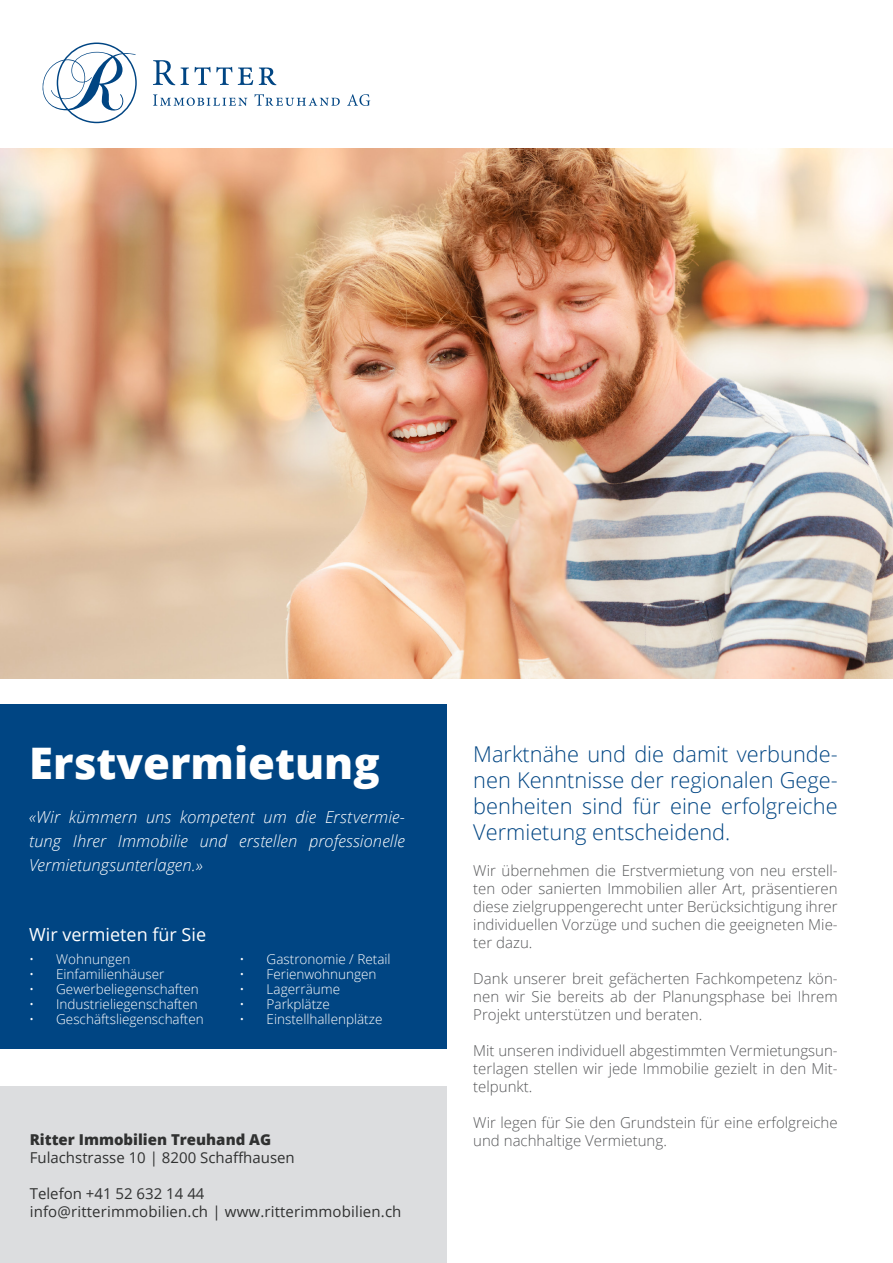
<style>
.page{position:relative;width:893px;height:1263px;background:#fff}
.page>*{position:absolute;margin:0;border:0;box-sizing:border-box;transform-origin:0 0}
.t1{font:800 43.5px "Open Sans";color:#fff}
.Einleitung{font:300 21.75px/26.1px "Open Sans";color:#004583;text-align:justify}
.Überschrift_Dienstle{font:18px "Open Sans";color:#fff}
.Zitat{font:italic 300 16.5px/24px "Open Sans";letter-spacing:.005em;color:#fff;text-align:justify}
.Text{font:300 15px/18px "Open Sans";color:#57585a;text-align:justify}
.t2{font:15px/18px "Open Sans";letter-spacing:.005em;color:#303131}
.t3{font:800 15px "Open Sans";color:#303131}
.t4{font:300 13.5px "Open Sans";color:#fff}
</style>
<div class="page">
<div style="left:0;top:704px;width:447px;height:344px;background:#004583"></div>
<svg style="left:153px;top:94px;width:94px;height:12px"></svg>
<svg style="left:255px;top:94px;width:85px;height:12px"></svg>
<svg style="left:347px;top:94px;width:23px;height:12px"></svg>
<svg style="left:153px;top:60px;width:22px;height:25px"></svg>
<svg style="left:181px;top:67px;width:51px;height:18px"></svg>
<svg style="left:238px;top:68px;width:15px;height:17px"></svg>
<svg style="left:259px;top:68px;width:17px;height:17px"></svg>
<svg style="left:42px;top:43px;width:95px;height:80px"></svg>
<div style="left:0;top:1086px;width:446px;height:177px;background:#dcdddf"></div>
<img style="left:0;top:149px;width:893px;height:529px">
<p class="t1" style="left:29px;top:730px;width:352px">Erstvermietung</p>
<p class="Zitat" style="left:29px;top:804px;width:377px">«Wir kümmern uns kompetent um die Erstvermie&shy;tung Ihrer Immobilie und erstellen professionelle Vermietungsunterlagen.»</p>
<p class="Überschrift_Dienstle" style="left:29px;top:922px;width:178px">Wir vermieten für Sie</p>
<p class="t4" style="left:29px;top:950px;width:103px">• Wohnungen</p>
<p class="t4" style="left:29px;top:965px;width:137px">• Einfamilienhäuser</p>
<p class="t4" style="left:29px;top:980px;width:171px">• Gewerbeliegenschaften</p>
<p class="t4" style="left:29px;top:995px;width:170px">• Industrieliegenschaften</p>
<p class="t4" style="left:29px;top:1010px;width:176px">• Geschäftsliegenschaften</p>
<p class="t4" style="left:240px;top:950px;width:152px">• Gastronomie / Retail</p>
<p class="t4" style="left:240px;top:965px;width:138px">• Ferienwohnungen</p>
<p class="t4" style="left:240px;top:980px;width:102px">• Lagerräume</p>
<p class="t4" style="left:240px;top:995px;width:92px">• Parkplätze</p>
<p class="t4" style="left:240px;top:1010px;width:144px">• Einstellhallenplätze</p>
<p class="t3" style="left:30px;top:1128px;width:243px">Ritter Immobilien Treuhand AG</p>
<p class="t2" style="left:30px;top:1148px;width:267px">Fulachstrasse 10 | 8200 Schaffhausen</p>
<p class="t2" style="left:30px;top:1184px;width:373px">Telefon +41 52 632 14 44<br>info@ritterimmobilien.ch | www.ritterimmobilien.ch</p>
<p class="Einleitung" style="left:473px;top:740px;width:366px">Marktnähe und die damit verbunde&shy;nen Kenntnisse der regionalen Gege&shy;benheiten sind für eine erfolgreiche Vermietung entscheidend.</p>
<p class="Text" style="left:473px;top:861px;width:366px">Wir übernehmen die Erstvermietung von neu erstell&shy;ten oder sanierten Immobilien aller Art, präsentieren diese zielgruppengerecht unter Berücksichtigung ihrer individuellen Vorzüge und suchen die geeigneten Mie&shy;ter dazu.</p>
<p class="Text" style="left:473px;top:969px;width:366px">Dank unserer breit gefächerten Fachkompetenz kön&shy;nen wir Sie bereits ab der Planungsphase bei Ihrem Projekt unterstützen und beraten.</p>
<p class="Text" style="left:473px;top:1041px;width:366px">Mit unseren individuell abgestimmten Vermietungsun&shy;terlagen stellen wir jede Immobilie gezielt in den Mit&shy;telpunkt.</p>
<p class="Text" style="left:473px;top:1113px;width:366px">Wir legen für Sie den Grundstein für eine erfolgreiche und nachhaltige Vermietung.</p>
</div>
